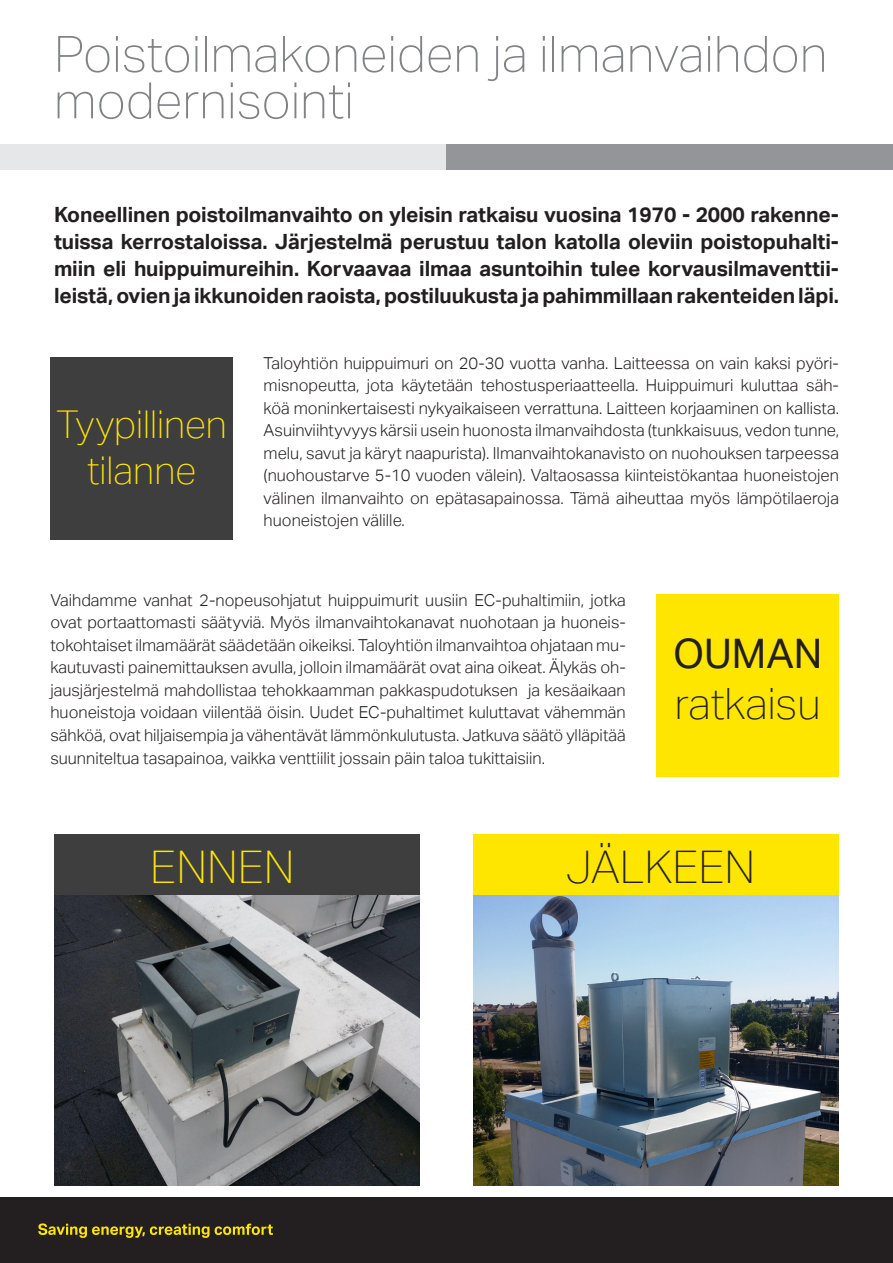
<style>
.page{position:relative;width:893px;height:1263px;background:#fff}
.page>*{position:absolute;margin:0;border:0;box-sizing:border-box;transform-origin:0 0}
.Kannen_palkkitekstit{font:100 50.1px "Aktiv Grotesk";letter-spacing:.005em;color:#808285}
.t1{font:100 45px "Aktiv Grotesk";letter-spacing:-.005em;color:#231f20}
.t2{font:100 45px "Aktiv Grotesk";color:#ffe601}
.t3{font:100 43.05px "Aktiv Grotesk";color:#231f20}
.t4{font:40.65px "Aktiv Grotesk";color:#231f20}
.t5{font:100 38.25px "Aktiv Grotesk";color:#ffe601}
.t6{font:700 21px/27px "Aktiv Grotesk";letter-spacing:-.005em;color:#231f20;text-align:justify}
.t7{font:300 16.5px/22.5px "Aktiv Grotesk";color:#231f20;text-align:justify}
</style>
<div class="page">
<div style="left:50px;top:357px;width:183px;height:183px;background:#3e3e3f"></div>
<div style="left:0;top:144px;width:446px;height:26px;background:#e6e7e9"></div>
<div style="left:446px;top:144px;width:447px;height:26px;background:#939598"></div>
<div style="left:0;top:1197px;width:893px;height:66px;background:#231f20"></div>
<svg style="left:38px;top:1223px;width:235px;height:15px"></svg>
<div style="left:54px;top:834px;width:365px;height:61px;background:#3e3e3f"></div>
<img style="left:54px;top:895px;width:365px;height:290px">
<div style="left:474px;top:834px;width:365px;height:61px;background:#ffe601"></div>
<img style="left:474px;top:895px;width:365px;height:290px">
<div style="left:656px;top:594px;width:183px;height:183px;background:#ffe601"></div>
<p class="Kannen_palkkitekstit" style="left:54px;top:26px;width:775px">Poistoilmakoneiden ja ilmanvaihdon</p>
<p class="Kannen_palkkitekstit" style="left:54px;top:72px;width:301px">modernisointi</p>
<p class="t6" style="left:54px;top:201px;width:786px">Koneellinen poistoilmanvaihto on yleisin ratkaisu vuosina 1970 - 2000 rakenne&shy;tuissa kerrostaloissa. Järjestelmä perustuu talon katolla oleviin poistopuhalti&shy;miin eli huippuimureihin. Korvaavaa ilmaa asuntoihin tulee korvausilmaventtii&shy;leistä, ovien ja ikkunoiden raoista, postiluukusta ja pahimmillaan rakenteiden läpi.</p>
<p class="t5" style="left:56px;top:403px;width:172px">Tyypillinen</p>
<p class="t5" style="left:87px;top:449px;width:111px">tilanne</p>
<p class="t7" style="left:264px;top:352px;width:577px">Taloyhtiön huippuimuri on 20-30 vuotta vanha. Laitteessa on vain kaksi pyöri&shy;misnopeutta, jota käytetään tehostusperiaatteella. Huippuimuri kuluttaa säh&shy;köä moninkertaisesti nykyaikaiseen verrattuna. Laitteen korjaaminen on kallista.<br>Asuinviihtyvyys kärsii usein huonosta ilmanvaihdosta (tunkkaisuus, vedon tunne, melu, savut ja käryt naapurista). Ilmanvaihtokanavisto on nuohouksen tarpeessa (nuohoustarve 5-10 vuoden välein). Valtaosassa kiinteistökantaa huoneistojen välinen ilmanvaihto on epätasapainossa. Tämä aiheuttaa myös lämpötilaeroja huoneistojen välille.</p>
<p class="t7" style="left:50px;top:589px;width:577px">Vaihdamme vanhat 2-nopeusohjatut huippuimurit uusiin EC-puhaltimiin, jotka ovat portaattomasti säätyviä. Myös ilmanvaihtokanavat nuohotaan ja huoneis&shy;tokohtaiset ilmamäärät säädetään oikeiksi. Taloyhtiön ilmanvaihtoa ohjataan mu&shy;kautuvasti painemittauksen avulla, jolloin ilmamäärät ovat aina oikeat. Älykäs oh&shy;jausjärjestelmä mahdollistaa tehokkaamman pakkaspudotuksen ja kesäaikaan huoneistoja voidaan viilentää öisin. Uudet EC-puhaltimet kuluttavat vähemmän sähköä, ovat hiljaisempia ja vähentävät lämmönkulutusta. Jatkuva säätö ylläpitää suunniteltua tasapainoa, vaikka venttiilit jossain päin taloa tukittaisiin.</p>
<p class="t4" style="left:673px;top:630px;width:151px">OUMAN</p>
<p class="t3" style="left:675px;top:680px;width:147px">ratkaisu</p>
<p class="t2" style="left:150px;top:842px;width:146px">ENNEN</p>
<p class="t1" style="left:566px;top:842px;width:190px">JÄLKEEN</p>
</div>
